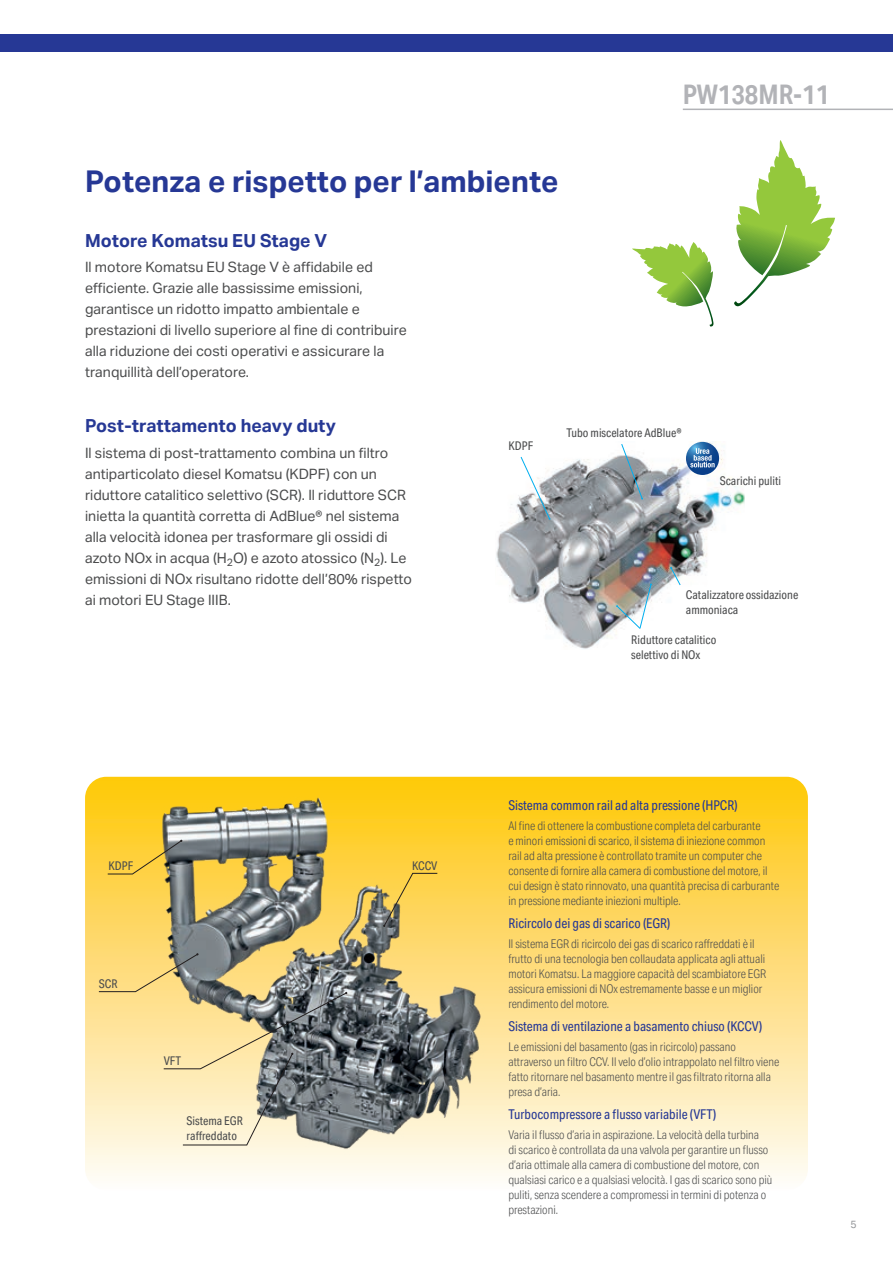
<style>
.page{position:relative;width:893px;height:1263px;background:#fff}
.page>*{position:absolute;margin:0;border:0;box-sizing:border-box;transform-origin:0 0}
.t1{font:700 30px "Aktiv Grotesk";color:#263895}
.t2{font:700 27px "Aktiv Grotesk Cd";color:#b2b3b7}
.t3{font:700 18px "Aktiv Grotesk";color:#263895}
.t4{font:14.25px/21px "Aktiv Grotesk";color:#4b4c4d}
.t5{font:13.5px "Aktiv Grotesk Cd";color:#263895}
.t6{font:300 12px/15px "Aktiv Grotesk Cd";color:#4b4c4d}
.t7{font:12px/15px "Aktiv Grotesk Cd";color:#4b4c4d}
.t8{font:10.5px "Aktiv Grotesk";color:#939598}
</style>
<div class="page">
<svg style="left:85px;top:777px;width:723px;height:401px;background:#fede7b"></svg>
<img style="left:153px;top:788px;width:344px;height:384px">
<svg style="left:734px;top:140px;width:101px;height:167px"></svg>
<svg style="left:632px;top:242px;width:82px;height:85px"></svg>
<img style="left:496px;top:441px;width:248px;height:208px">
<svg style="left:520px;top:456px;width:30px;height:64px"></svg>
<svg style="left:621px;top:443px;width:22px;height:57px"></svg>
<svg style="left:670px;top:567px;width:11px;height:19px"></svg>
<svg style="left:616px;top:583px;width:36px;height:46px"></svg>
<svg style="left:686px;top:442px;width:33px;height:33px"></svg>
<svg style="left:690px;top:448px;width:25px;height:19px"></svg>
<svg style="left:107px;top:840px;width:75px;height:34px;background:#d8b545"></svg>
<svg style="left:383px;top:873px;width:55px;height:54px;background:#e6c253"></svg>
<svg style="left:98px;top:953px;width:249px;height:192px;background:#c6bb97"></svg>
<div style="left:0;top:34px;width:893px;height:17px;background:#263895"></div>
<hr style="left:683px;top:109px;width:210px;height:1px;background:#b2b3b7">
<h2 class="t2" style="left:683px;top:79px;width:148px">PW138MR-11</h2>
<h1 class="t1" style="left:85px;top:164px;width:475px">Potenza e rispetto per l’ambiente</h1>
<h3 class="t3" style="left:85px;top:230px;width:244px">Motore Komatsu EU Stage V</h3>
<p class="t4" style="left:85px;top:257px;width:323px">Il motore Komatsu EU Stage V è affidabile ed efficiente. Grazie alle bassissime emissioni, garantisce un ridotto impatto ambientale e prestazioni di livello superiore al fine di contribuire alla riduzione dei costi operativi e assicurare la tranquillità dell’operatore.</p>
<h3 class="t3" style="left:85px;top:416px;width:252px">Post-trattamento heavy duty</h3>
<p class="t4" style="left:85px;top:442px;width:329px">Il sistema di post-trattamento combina un filtro antiparticolato diesel Komatsu (KDPF) con un riduttore catalitico selettivo (SCR). Il riduttore SCR inietta la quantità corretta di AdBlue® nel sistema alla velocità idonea per trasformare gli ossidi di azoto NOx in acqua (H<sub>2</sub>O) e azoto atossico (N<sub>2</sub>). Le emissioni di NOx risultano ridotte dell’80% rispetto ai motori EU Stage IIIB.</p>
<p class="t7" style="left:509px;top:439px;width:26px">KDPF</p>
<p class="t7" style="left:566px;top:426px;width:117px">Tubo miscelatore AdBlue®</p>
<p class="t7" style="left:720px;top:473px;width:63px">Scarichi puliti</p>
<p class="t7" style="left:686px;top:587px;width:114px">Catalizzatore ossidazione ammoniaca</p>
<p class="t7" style="left:631px;top:633px;width:87px">Riduttore catalitico selettivo di NOx</p>
<p class="t7" style="left:109px;top:858px;width:26px">KDPF</p>
<p class="t7" style="left:412px;top:858px;width:27px">KCCV</p>
<p class="t7" style="left:99px;top:976px;width:20px">SCR</p>
<p class="t7" style="left:164px;top:1053px;width:19px">VFT</p>
<p class="t7" style="left:187px;top:1114px;width:58px">Sistema EGR raffreddato</p>
<p class="t5" style="left:508px;top:798px;width:231px">Sistema common rail ad alta pressione (HPCR)</p>
<p class="t6" style="left:508px;top:818px;width:272px">Al fine di ottenere la combustione completa del carburante<br>e minori emissioni di scarico, il sistema di iniezione common rail ad alta pressione è controllato tramite un computer che consente di fornire alla camera di combustione del motore, il cui design è stato rinnovato, una quantità precisa di carburante in pressione mediante iniezioni multiple.</p>
<p class="t5" style="left:508px;top:916px;width:163px">Ricircolo dei gas di scarico (EGR)</p>
<p class="t6" style="left:508px;top:936px;width:259px">Il sistema EGR di ricircolo dei gas di scarico raffreddati è il frutto di una tecnologia ben collaudata applicata agli attuali motori Komatsu. La maggiore capacità del scambiatore EGR assicura emissioni di NOx estremamente basse e un miglior rendimento del motore.</p>
<p class="t5" style="left:508px;top:1019px;width:255px">Sistema di ventilazione a basamento chiuso (KCCV)</p>
<p class="t6" style="left:508px;top:1039px;width:272px">Le emissioni del basamento (gas in ricircolo) passano attraverso un filtro CCV. Il velo d’olio intrappolato nel filtro viene fatto ritornare nel basamento mentre il gas filtrato ritorna alla presa d’aria.</p>
<p class="t5" style="left:508px;top:1107px;width:209px">Turbocompressore a flusso variabile (VFT)</p>
<p class="t6" style="left:508px;top:1127px;width:265px">Varia il flusso d’aria in aspirazione. La velocità della turbina<br>di scarico è controllata da una valvola per garantire un flusso d’aria ottimale alla camera di combustione del motore, con qualsiasi carico e a qualsiasi velocità. I gas di scarico sono più puliti, senza scendere a compromessi in termini di potenza o prestazioni.</p>
<p class="t8" style="left:850px;top:1218px;width:8px">5</p>
</div>
